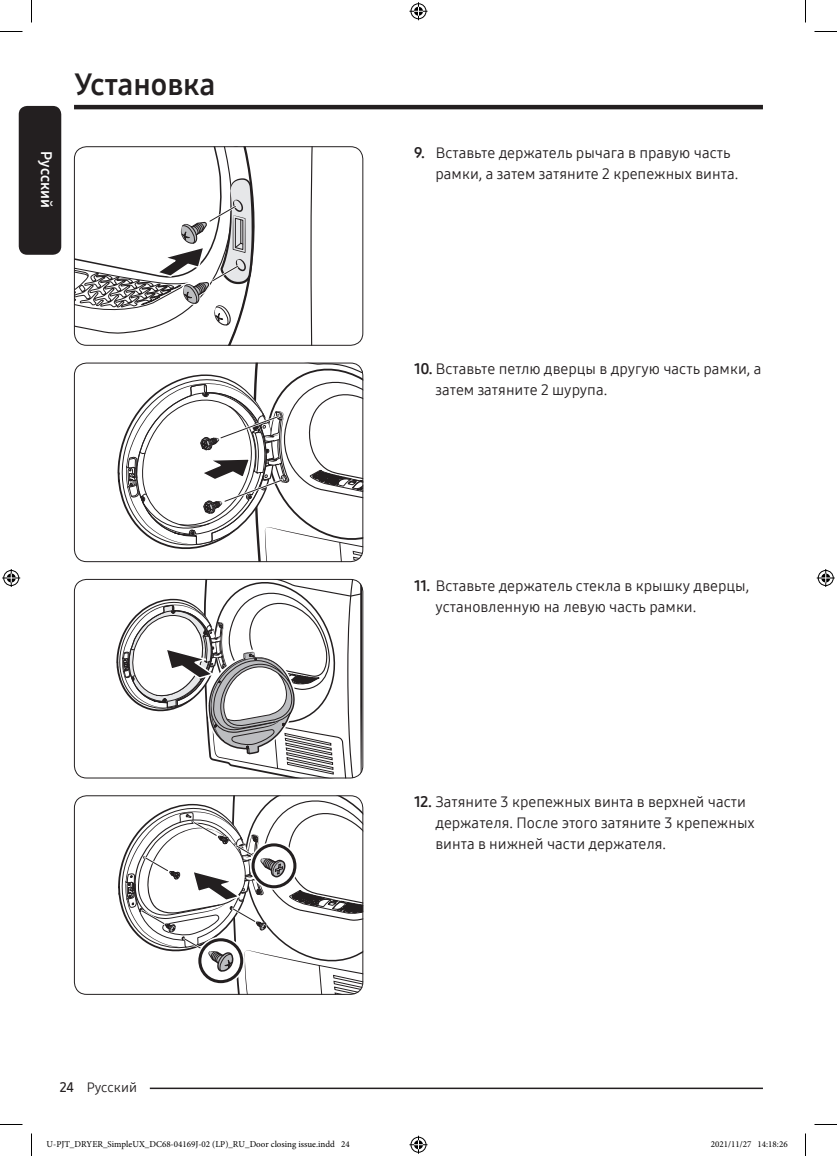
<style>
.page{position:relative;width:837px;height:1156px;background:#fff}
.page>*{position:absolute;margin:0;border:0;box-sizing:border-box;transform-origin:0 0}
.t1{font:30px "Samsung One 700";color:#231f20}
.t2{font:15px/21px "Samsung One 400";color:#231f20}
.t3{font:15px "Samsung One 700";color:#fff}
.t4{font:13.5px "Samsung One 400";color:#231f20}
.t5{font:9px "Minion Pro";color:#000}
.s1{font-family:"Samsung One 600"}
.s2{font-family:"Samsung One 700"}
</style>
<div class="page">
<div style="left:19px;top:106px;width:42px;height:149px;background:#231f20;border-radius:9px"></div>
<hr style="left:74px;top:105px;width:689px;height:4px;background:#231f20">
<hr style="left:100px;top:1087px;width:663px;height:2px;background:#231f20">
<div style="left:74px;top:1079px;width:76px;height:15px;background:#fff"></div>
<svg style="left:310px;top:148px;width:3px;height:196px"></svg>
<svg style="left:74px;top:146px;width:181px;height:200px"></svg>
<div style="left:74px;top:146px;width:289px;height:200px;border:1px solid #231f20;border-radius:12px"></div>
<svg style="left:117px;top:363px;width:246px;height:199px"></svg>
<div style="left:74px;top:363px;width:289px;height:199px;border:1px solid #231f20;border-radius:12px"></div>
<svg style="left:116px;top:579px;width:247px;height:199px"></svg>
<div style="left:74px;top:579px;width:289px;height:199px;border:1px solid #231f20;border-radius:12px"></div>
<svg style="left:118px;top:795px;width:245px;height:200px"></svg>
<div style="left:74px;top:795px;width:289px;height:200px;border:1px solid #231f20;border-radius:12px"></div>
<svg style="left:0;top:31px;width:22px;height:1px"></svg>
<svg style="left:814px;top:31px;width:23px;height:1px"></svg>
<svg style="left:0;top:1124px;width:22px;height:1px"></svg>
<svg style="left:814px;top:1124px;width:23px;height:1px"></svg>
<svg style="left:31px;top:0;width:1px;height:22px"></svg>
<svg style="left:31px;top:1133px;width:1px;height:23px"></svg>
<svg style="left:805px;top:0;width:1px;height:22px"></svg>
<svg style="left:805px;top:1133px;width:1px;height:23px"></svg>
<svg style="left:409px;top:2px;width:18px;height:18px"></svg>
<svg style="left:409px;top:1136px;width:18px;height:18px"></svg>
<svg style="left:2px;top:569px;width:18px;height:18px"></svg>
<svg style="left:817px;top:569px;width:18px;height:18px"></svg>
<h1 class="t1" style="left:74px;top:65px;width:143px">Установка</h1>
<p class="t3" style="left:56px;top:151px;width:58px;rotate:90deg">Русский</p>
<p class="t4" style="left:60px;top:1078px;width:79px"><span class="s1">24</span> Русский</p>
<p class="t2" style="left:435px;top:142px;width:304px;text-indent:-21px"><span class="s2">9.</span> Вставьте держатель рычага в правую часть рамки, а затем затяните 2 крепежных винта.</p>
<p class="t2" style="left:435px;top:358px;width:327px;text-indent:-21px"><span class="s2">10.</span> Вставьте петлю дверцы в другую часть рамки, а затем затяните 2 шурупа.</p>
<p class="t2" style="left:435px;top:575px;width:315px;text-indent:-21px"><span class="s2">11.</span> Вставьте держатель стекла в крышку дверцы, установленную на левую часть рамки.</p>
<p class="t2" style="left:435px;top:791px;width:321px;text-indent:-21px"><span class="s2">12.</span> Затяните 3 крепежных винта в верхней части держателя. После этого затяните 3 крепежных винта в нижней части держателя.</p>
<p class="t5" style="left:46px;top:1138px;width:305px">U-PJT_DRYER_SimpleUX_DC68-04169J-02 (LP)_RU_Door closing issue.indd 24</p>
<p class="t5" style="left:711px;top:1138px;width:78px">2021/11/27 14:18:26</p>
</div>
